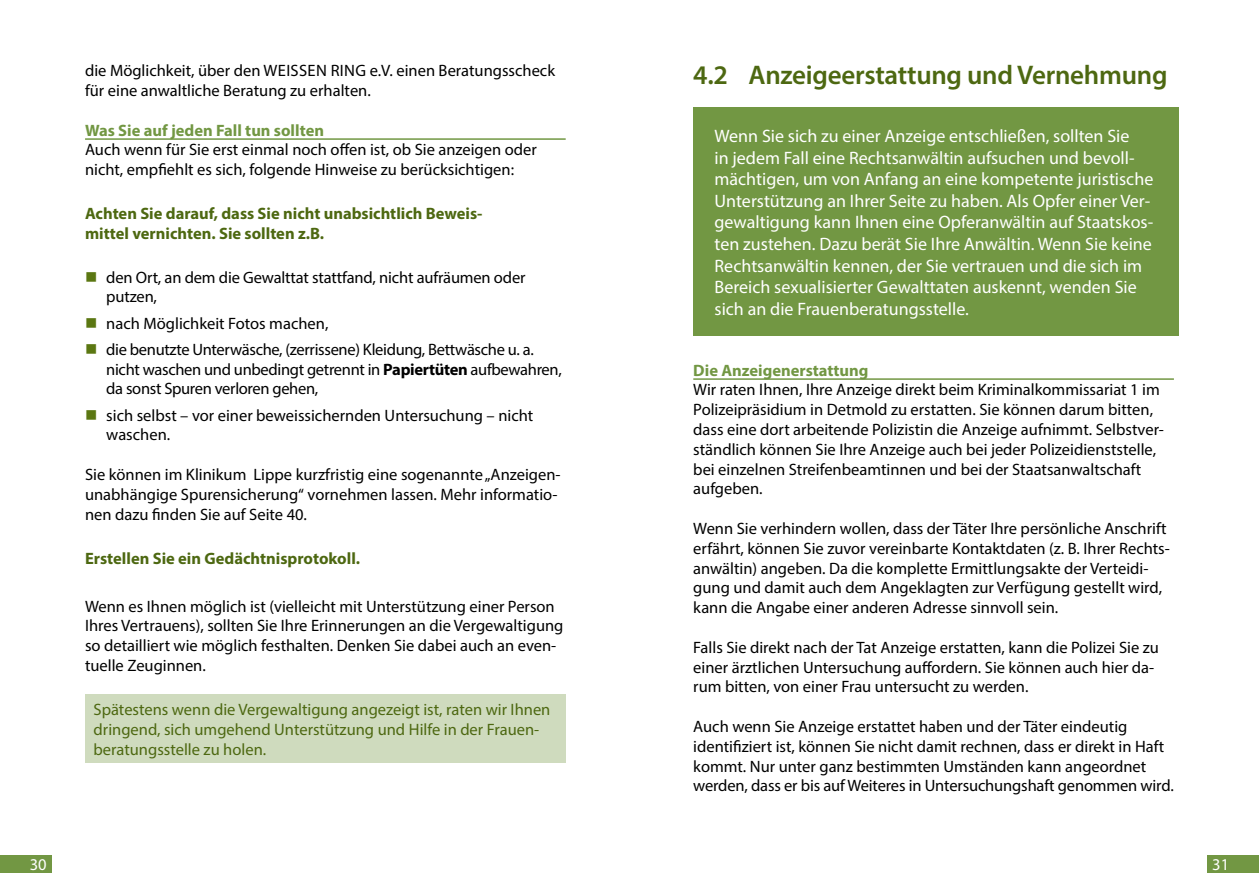
<style>
.page{position:relative;width:1259px;height:893px;background:#fff}
.page>*{position:absolute;margin:0;border:0;box-sizing:border-box;transform-origin:0 0}
.t1{font:600 27px "Myriad Pro";letter-spacing:-.01em;color:#4d6811}
.t2{font:18px/21.6px "Myriad Pro";color:#fff}
.t3{font:16.5px/19.8px "Myriad Pro";color:#000}
.t4{font:16.5px/26.2px "Myriad Pro";letter-spacing:-.02em;color:#000}
.t5{font:16.5px/19.8px "Myriad Pro";color:#4d6811}
.t6{font:700 16.5px/19.8px "Myriad Pro";color:#4d6811}
.t7{font:700 16.5px "Myriad Pro";color:#729743}
.t8{font:16.5px "Myriad Pro";color:#fff}
.s1{font-weight:700}
</style>
<div class="page">
<div style="left:0;top:856px;width:51px;height:17px;background:#729743"></div>
<div style="left:1208px;top:856px;width:51px;height:17px;background:#729743"></div>
<hr style="left:85px;top:138px;width:481px;height:2px;background:#729743">
<div style="left:85px;top:694px;width:481px;height:69px;background:#cfdbbe"></div>
<hr style="left:693px;top:378px;width:481px;height:2px;background:#729743">
<div style="left:693px;top:107px;width:486px;height:229px;background:#729743"></div>
<p class="t3" style="left:85px;top:60px;width:471px">die Möglichkeit, über den WEISSEN RING e.V. einen Beratungsscheck für eine anwaltliche Beratung zu erhalten.</p>
<p class="t7" style="left:85px;top:119px;width:240px">Was Sie auf jeden Fall tun sollten</p>
<p class="t3" style="left:85px;top:140px;width:453px">Auch wenn für Sie erst einmal noch offen ist, ob Sie anzeigen oder nicht, empfiehlt es sich, folgende Hinweise zu berücksichtigen:</p>
<p class="t6" style="left:85px;top:203px;width:399px">Achten Sie darauf, dass Sie nicht unabsichtlich Beweis&shy;mittel vernichten. Sie sollten z.B.</p>
<p class="t3" style="left:106px;top:267px;width:421px">den Ort, an dem die Gewalttat stattfand, nicht aufräumen oder putzen,</p>
<p class="t4" style="left:106px;top:310px;width:429px">nach Möglichkeit Fotos machen,<br>die benutzte Unterwäsche, (zerrissene) Kleidung, Bettwäsche u. a.</p>
<p class="t4" style="left:106px;top:359px;width:457px;line-height:19.8px">nicht waschen und unbedingt getrennt in <span class="s1">Papiertüten</span> aufbewahren, da sonst Spuren verloren gehen,</p>
<p class="t3" style="left:106px;top:405px;width:428px">sich selbst – vor einer beweissichernden Untersuchung – nicht waschen.</p>
<p class="t3" style="left:85px;top:464px;width:477px">Sie können im Klinikum Lippe kurzfristig eine sogenannte „Anzeigen&shy;unabhängige Spurensicherung“ vornehmen lassen. Mehr informatio&shy;nen dazu finden Sie auf Seite 40.</p>
<p class="t6" style="left:85px;top:547px;width:276px">Erstellen Sie ein Gedächtnisprotokoll.</p>
<p class="t3" style="left:85px;top:596px;width:480px">Wenn es Ihnen möglich ist (vielleicht mit Unterstützung einer Person Ihres Vertrauens), sollten Sie Ihre Erinnerungen an die Vergewaltigung so detailliert wie möglich festhalten. Denken Sie dabei auch an even&shy;tuelle Zeuginnen.</p>
<p class="t5" style="left:94px;top:699px;width:458px">Spätestens wenn die Vergewaltigung angezeigt ist, raten wir Ihnen dringend, sich umgehend Unterstützung und Hilfe in der Frauen&shy;beratungsstelle zu holen.</p>
<h1 class="t1" style="left:693px;top:58px;width:476px">4.2 Anzeigeerstattung und Vernehmung</h1>
<p class="t2" style="left:714px;top:125px;width:440px">Wenn Sie sich zu einer Anzeige entschließen, sollten Sie<br>in jedem Fall eine Rechtsanwältin aufsuchen und bevoll&shy;mächtigen, um von Anfang an eine kompetente juristische Unterstützung an Ihrer Seite zu haben. Als Opfer einer Ver&shy;gewaltigung kann Ihnen eine Opferanwältin auf Staatskos&shy;ten zustehen. Dazu berät Sie Ihre Anwältin. Wenn Sie keine Rechtsanwältin kennen, der Sie vertrauen und die sich im Bereich sexualisierter Gewalttaten auskennt, wenden Sie sich an die Frauenberatungsstelle.</p>
<p class="t7" style="left:693px;top:359px;width:177px">Die Anzeigenerstattung</p>
<p class="t3" style="left:693px;top:380px;width:472px">Wir raten Ihnen, Ihre Anzeige direkt beim Kriminalkommissariat 1 im Polizeipräsidium in Detmold zu erstatten. Sie können darum bitten, dass eine dort arbeitende Polizistin die Anzeige aufnimmt. Selbstver&shy;ständlich können Sie Ihre Anzeige auch bei jeder Polizeidienststelle, bei einzelnen Streifenbeamtinnen und bei der Staatsanwaltschaft aufgeben.</p>
<p class="t3" style="left:693px;top:518px;width:478px">Wenn Sie verhindern wollen, dass der Täter Ihre persönliche Anschrift erfährt, können Sie zuvor vereinbarte Kontaktdaten (z. B. Ihrer Rechts&shy;anwältin) angeben. Da die komplette Ermittlungsakte der Verteidi&shy;gung und damit auch dem Angeklagten zur Verfügung gestellt wird, kann die Angabe einer anderen Adresse sinnvoll sein.</p>
<p class="t3" style="left:693px;top:637px;width:467px">Falls Sie direkt nach der Tat Anzeige erstatten, kann die Polizei Sie zu einer ärztlichen Untersuchung auffordern. Sie können auch hier da&shy;rum bitten, von einer Frau untersucht zu werden.</p>
<p class="t3" style="left:693px;top:716px;width:482px">Auch wenn Sie Anzeige erstattet haben und der Täter eindeutig identifiziert ist, können Sie nicht damit rechnen, dass er direkt in Haft kommt. Nur unter ganz bestimmten Umständen kann angeordnet werden, dass er bis auf Weiteres in Untersuchungshaft genommen wird.</p>
<p class="t8" style="left:30px;top:854px;width:18px">30</p>
<p class="t8" style="left:1212px;top:854px;width:18px">31</p>
</div>
